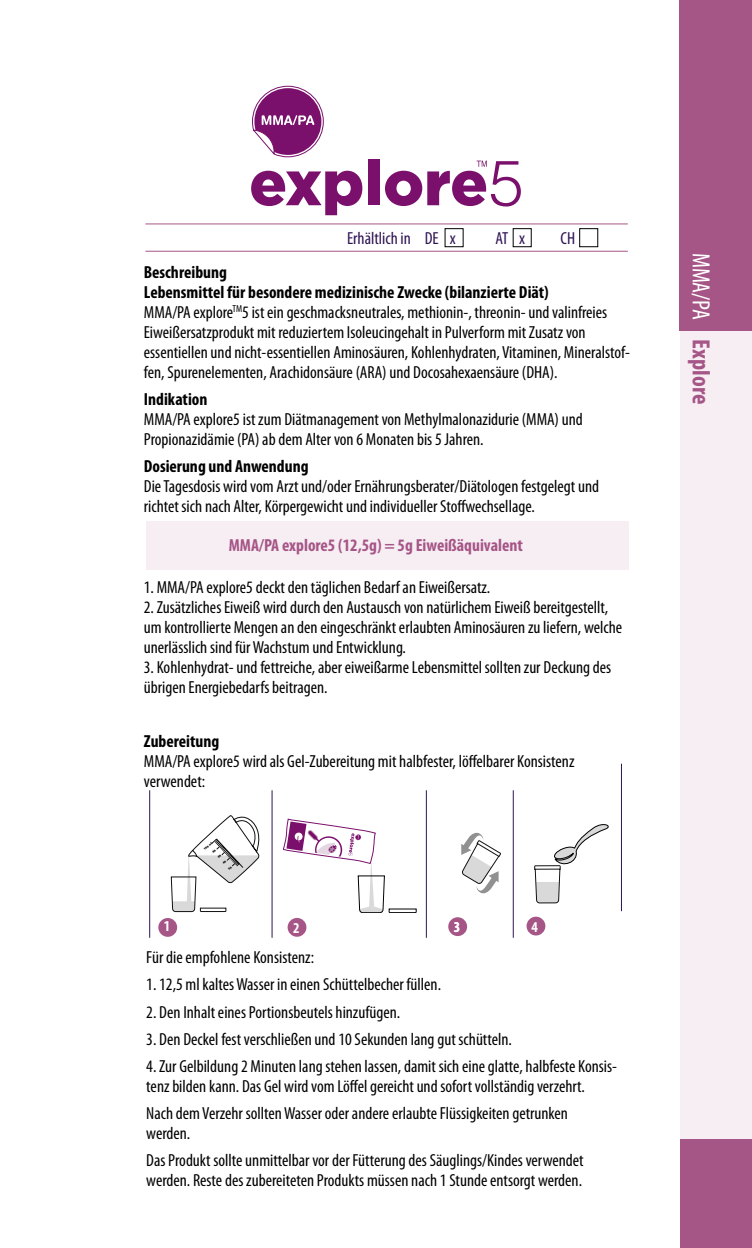
<style>
.page{position:relative;width:752px;height:1248px;background:#fff}
.page>*{position:absolute;margin:0;border:0;box-sizing:border-box;transform-origin:0 0}
.t1{font:700 condensed 25px "Myriad Pro";color:#a65587}
.t2{font:condensed 17.5px/20px "Myriad Pro";color:#000}
.t3{font:700 condensed 17.5px "Myriad Pro";color:#a65587}
.t4{font:condensed 17.5px "Myriad Pro";color:#2f1554}
.t5{font:700 condensed 15px "Myriad Pro";color:#fff}
.t6{font:900 2.75px "Futura BT";color:#111}
.s1{font-weight:700}
.s2{font-weight:400;color:#fff}
</style>
<div class="page">
<div style="left:146px;top:521px;width:482px;height:49px;background:#f6eef3"></div>
<hr style="left:145px;top:251px;width:482px;height:1px;background:#a65587">
<hr style="left:145px;top:223px;width:482px;height:1px;background:#a65587">
<div style="left:158px;top:917px;width:19px;height:19px;background:#a65587;border-radius:50%"></div>
<div style="left:287px;top:917px;width:19px;height:19px;background:#a65587;border-radius:50%"></div>
<div style="left:448px;top:917px;width:19px;height:19px;background:#a65587;border-radius:50%"></div>
<svg style="left:461px;top:832px;width:40px;height:62px"></svg>
<svg style="left:534px;top:824px;width:75px;height:79px"></svg>
<div style="left:526px;top:916px;width:19px;height:19px;background:#a65587;border-radius:50%"></div>
<hr style="left:271px;top:790px;width:1px;height:147px;background:#2f1554">
<hr style="left:425px;top:790px;width:1px;height:147px;background:#2f1554">
<hr style="left:512px;top:790px;width:1px;height:147px;background:#2f1554">
<hr style="left:149px;top:790px;width:1px;height:147px;background:#2f1554">
<hr style="left:620px;top:763px;width:1px;height:148px;background:#2f1554">
<div style="left:680px;top:309px;width:71px;height:938px;background:#f6eef3"></div>
<div style="left:679px;top:0;width:72px;height:330px;background:#a65587"></div>
<div style="left:680px;top:1139px;width:71px;height:108px;background:#a65587"></div>
<svg style="left:251px;top:171px;width:111px;height:44px"></svg>
<div style="left:367px;top:160px;width:12px;height:45px;background:#7b106c"></div>
<svg style="left:252px;top:86px;width:72px;height:72px"></svg>
<svg style="left:385px;top:161px;width:135px;height:45px"></svg>
<svg style="left:283px;top:818px;width:133px;height:94px"></svg>
<div style="left:444px;top:228px;width:19px;height:19px;border:1px solid #000"></div>
<div style="left:512px;top:228px;width:19px;height:19px;border:1px solid #000"></div>
<div style="left:579px;top:228px;width:19px;height:19px;border:1px solid #000"></div>
<svg style="left:171px;top:815px;width:89px;height:96px"></svg>
<p class="t4" style="left:347px;top:228px;width:110px">Erhältlich in DE x</p>
<p class="t4" style="left:495px;top:228px;width:31px">AT x</p>
<p class="t4" style="left:560px;top:228px;width:16px">CH</p>
<p class="t2" style="left:144px;top:261px;width:487px"><span class="s1">Beschreibung<br>Lebensmittel für besondere medizinische Zwecke (bilanzierte Diät)<br></span>MMA/PA explore<sup>TM</sup>5 ist ein geschmacksneutrales, methionin-, threonin- und valinfreies Eiweißersatzprodukt mit reduziertem Isoleucingehalt in Pulverform mit Zusatz von essentiellen und nicht-essentiellen Aminosäuren, Kohlenhydraten, Vitaminen, Mineralstof&shy;fen, Spurenelementen, Arachidonsäure (ARA) und Docosahexaensäure (DHA).</p>
<p class="t2" style="left:144px;top:388px;width:440px"><span class="s1">Indikation<br></span>MMA/PA explore5 ist zum Diätmanagement von Methylmalonazidurie (MMA) und<br>Propionazidämie (PA) ab dem Alter von 6 Monaten bis 5 Jahren.</p>
<p class="t2" style="left:144px;top:456px;width:456px"><span class="s1">Dosierung und Anwendung<br></span>Die Tagesdosis wird vom Arzt und/oder Ernährungsberater/Diätologen festgelegt und richtet sich nach Alter, Körpergewicht und individueller Stoffwechsellage.</p>
<p class="t3" style="left:229px;top:534px;width:295px">MMA/PA explore5 (12,5g) = 5g Eiweißäquivalent</p>
<p class="t2" style="left:144px;top:577px;width:348px">1. MMA/PA explore5 deckt den täglichen Bedarf an Eiweißersatz.</p>
<p class="t2" style="left:144px;top:597px;width:479px">2. Zusätzliches Eiweiß wird durch den Austausch von natürlichem Eiweiß bereitgestellt, um kontrollierte Mengen an den eingeschränkt erlaubten Aminosäuren zu liefern, welche unerlässlich sind für Wachstum und Entwicklung.</p>
<p class="t2" style="left:144px;top:657px;width:468px">3. Kohlenhydrat- und fettreiche, aber eiweißarme Lebensmittel sollten zur Deckung des übrigen Energiebedarfs beitragen.</p>
<p class="t2" style="left:144px;top:731px;width:432px"><span class="s1">Zubereitung<br></span>MMA/PA explore5 wird als Gel-Zubereitung mit halbfester, löffelbarer Konsistenz verwendet:</p>
<p class="t6" style="left:203px;top:848px;width:12px;rotate:-43deg">100 ml</p>
<p class="t5" style="left:164px;top:916px;width:8px">1</p>
<p class="t5" style="left:293px;top:918px;width:8px">2</p>
<p class="t5" style="left:453px;top:917px;width:8px">3</p>
<p class="t5" style="left:531px;top:917px;width:8px">4</p>
<p class="t2" style="left:146px;top:947px;width:169px">Für die empfohlene Konsistenz:</p>
<p class="t2" style="left:146px;top:974px;width:296px">1. 12,5 ml kaltes Wasser in einen Schüttelbecher füllen.</p>
<p class="t2" style="left:146px;top:1001px;width:255px">2. Den Inhalt eines Portionsbeutels hinzufügen.</p>
<p class="t2" style="left:146px;top:1028px;width:367px">3. Den Deckel fest verschließen und 10 Sekunden lang gut schütteln.</p>
<p class="t2" style="left:146px;top:1055px;width:472px">4. Zur Gelbildung 2 Minuten lang stehen lassen, damit sich eine glatte, halbfeste Konsis&shy;tenz bilden kann. Das Gel wird vom Löffel gereicht und sofort vollständig verzehrt.</p>
<p class="t2" style="left:146px;top:1102px;width:423px">Nach dem Verzehr sollten Wasser oder andere erlaubte Flüssigkeiten getrunken werden.</p>
<p class="t2" style="left:146px;top:1149px;width:438px">Das Produkt sollte unmittelbar vor der Fütterung des Säuglings/Kindes verwendet werden. Reste des zubereiteten Produkts müssen nach 1 Stunde entsorgt werden.</p>
<p class="t1" style="left:716px;top:253px;width:153px;rotate:90deg"><span class="s2">MMA/PA</span> Explore</p>
</div>
